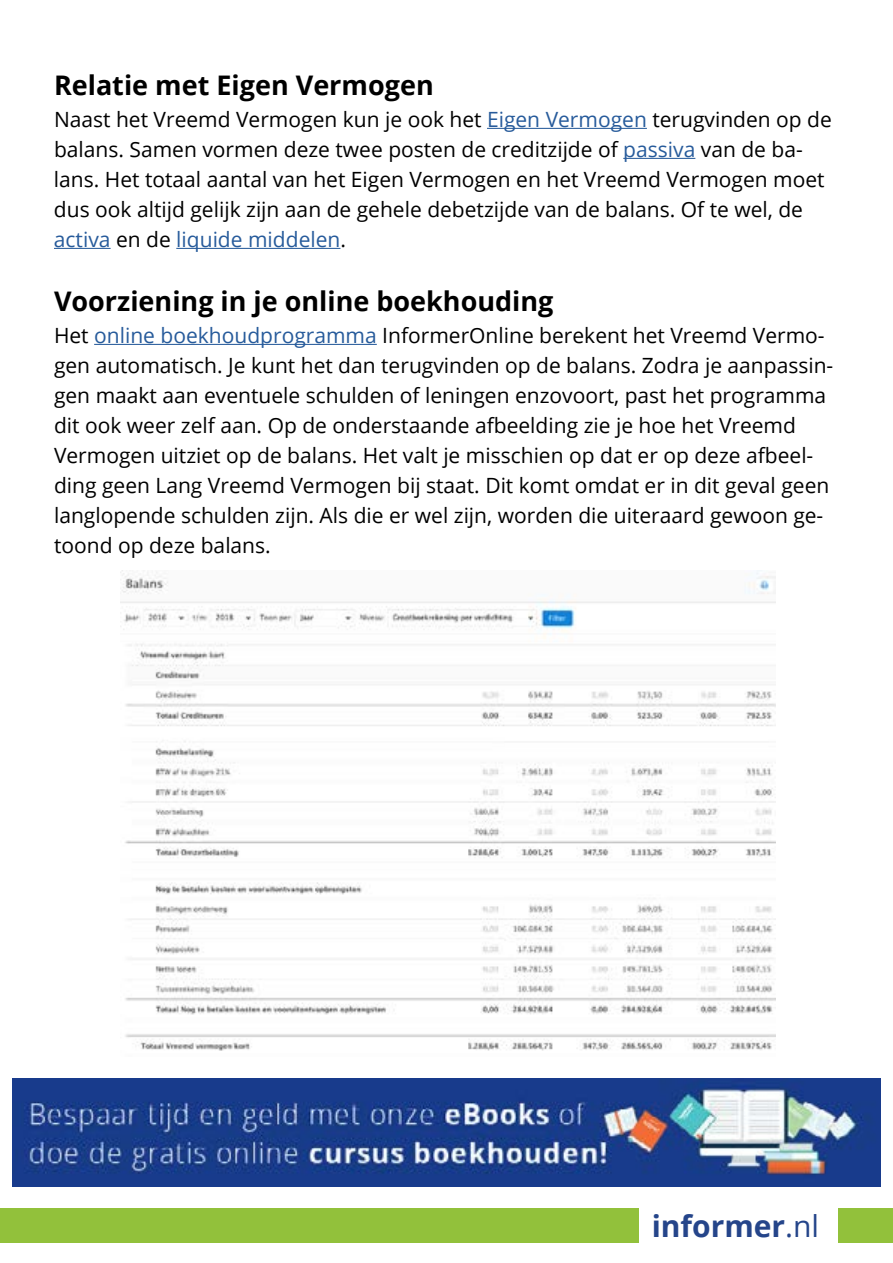
<style>
.page{position:relative;width:893px;height:1263px;background:#fff}
.page>*{position:absolute;margin:0;border:0;box-sizing:border-box;transform-origin:0 0}
.t1{font:700 30px "Open Sans";color:#25458a}
.t2{font:700 27px "Open Sans";color:#000}
.t3{font:21px/30px "Open Sans";color:#000}
.s1{color:#275b9b}
.s2{font-weight:400}
</style>
<div class="page">
<div style="left:0;top:1209px;width:893px;height:34px;background:#92c13b"></div>
<div style="left:640px;top:1202px;width:198px;height:49px;background:#fff"></div>
<hr style="left:487px;top:128px;width:160px;height:1px;background:#275b9b">
<hr style="left:623px;top:158px;width:72px;height:1px;background:#275b9b">
<hr style="left:54px;top:248px;width:57px;height:1px;background:#275b9b">
<hr style="left:176px;top:248px;width:164px;height:1px;background:#275b9b">
<hr style="left:94px;top:344px;width:283px;height:1px;background:#275b9b">
<img style="left:12px;top:1078px;width:869px;height:108px">
<img style="left:120px;top:570px;width:655px;height:481px">
<p class="t2" style="left:54px;top:66px;width:381px">Relatie met Eigen Vermogen</p>
<p class="t3" style="left:54px;top:104px;width:779px">Naast het Vreemd Vermogen kun je ook het <span class="s1">Eigen Vermogen</span> terugvinden op de balans. Samen vormen deze twee posten de creditzijde of <span class="s1">passiva</span> van de ba&shy;lans. Het totaal aantal van het Eigen Vermogen en het Vreemd Vermogen moet dus ook altijd gelijk zijn aan de gehele debetzijde van de balans. Of te wel, de <span class="s1">activa</span> en de <span class="s1">liquide middelen</span>.</p>
<p class="t2" style="left:54px;top:282px;width:501px">Voorziening in je online boekhouding</p>
<p class="t3" style="left:54px;top:320px;width:781px">Het <span class="s1">online boekhoudprogramma</span> InformerOnline berekent het Vreemd Vermo&shy;gen automatisch. Je kunt het dan terugvinden op de balans. Zodra je aanpassin&shy;gen maakt aan eventuele schulden of leningen enzovoort, past het programma dit ook weer zelf aan. Op de onderstaande afbeelding zie je hoe het Vreemd Vermogen uitziet op de balans. Het valt je misschien op dat er op deze afbeel&shy;ding geen Lang Vreemd Vermogen bij staat. Dit komt omdat er in dit geval geen langlopende schulden zijn. Als die er wel zijn, worden die uiteraard gewoon ge&shy;toond op deze balans.</p>
<h1 class="t1" style="left:652px;top:1205px;width:169px">informer<span class="s2">.nl</span></h1>
</div>
